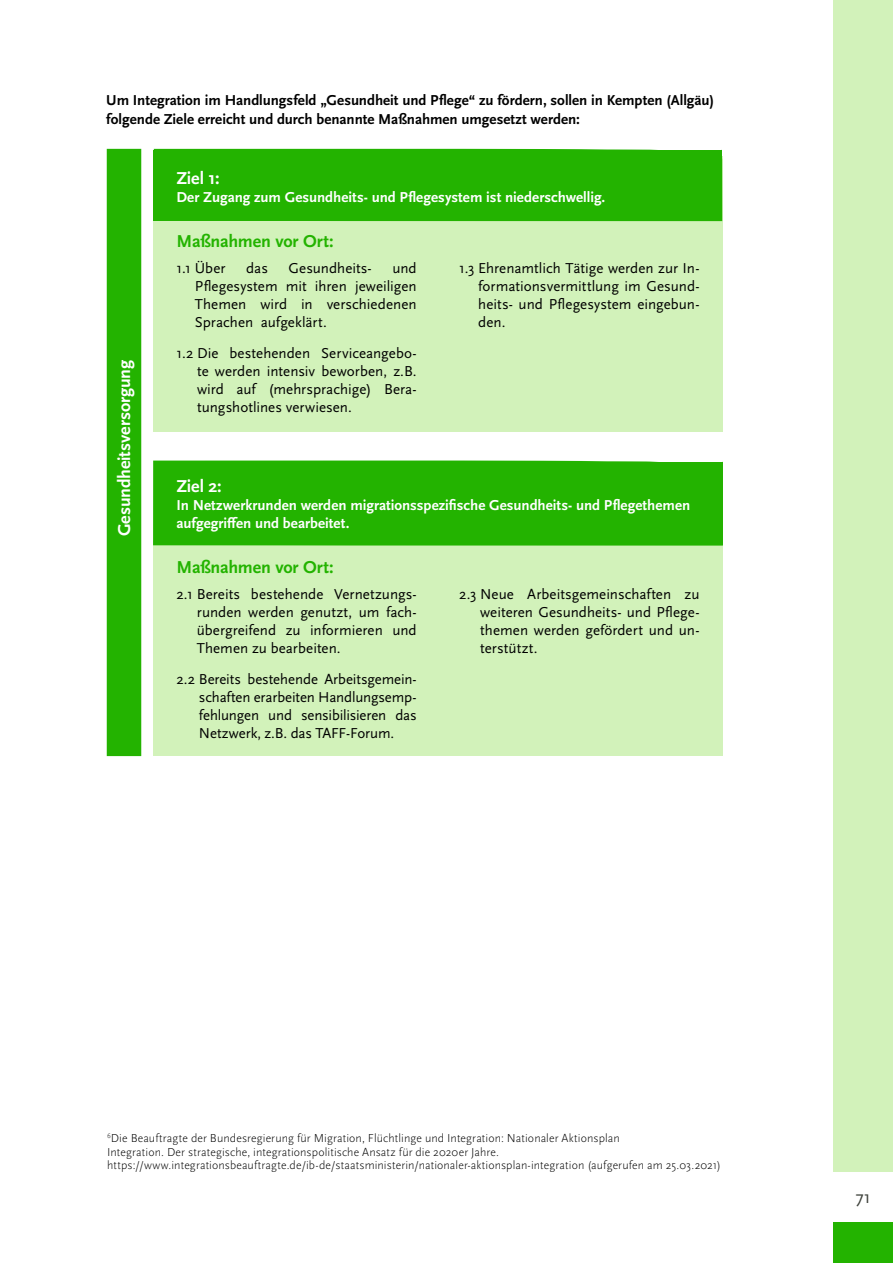
<style>
.page{position:relative;width:893px;height:1263px;background:#fff}
.page>*{position:absolute;margin:0;border:0;box-sizing:border-box;transform-origin:0 0}
.t1{font:700 18px "Scala Sans Pro";letter-spacing:-.01em;color:#fff}
.t2{font:700 18px "Scala Sans Pro";letter-spacing:-.01em;color:#23b300}
.t3{font:18px "Scala Sans Pro";color:#3d413a}
.t4{font:15px/18px "Scala Sans Pro";color:#000;text-align:justify}
.t5{font:700 15px/18px "Scala Sans Pro";color:#fff}
.t6{font:700 15px/19.5px "Scala Sans Pro";color:#000}
.t7{font:300 12px/13.5px "Scala Sans Pro";letter-spacing:.01em;color:#000}
</style>
<div class="page">
<div style="left:153px;top:157px;width:570px;height:275px;background:#d2f2ba"></div>
<div style="left:154px;top:148px;width:568px;height:73px;background:#23b300"></div>
<div style="left:107px;top:149px;width:34px;height:607px;background:#23b300"></div>
<div style="left:153px;top:540px;width:570px;height:216px;background:#d2f2ba"></div>
<div style="left:153px;top:460px;width:570px;height:86px;background:#23b300"></div>
<div style="left:833px;top:0;width:60px;height:1171px;background:#d2f2ba"></div>
<div style="left:833px;top:1222px;width:60px;height:41px;background:#23b300"></div>
<p class="t6" style="left:106px;top:90px;width:609px">Um Integration im Handlungsfeld „Gesundheit und Pflege“ zu fördern, sollen in Kempten (Allgäu) folgende Ziele erreicht und durch benannte Maßnahmen umgesetzt werden:</p>
<p class="t1" style="left:114px;top:536px;width:177px;rotate:-90deg">Gesundheitsversorgung</p>
<p class="t1" style="left:176px;top:167px;width:45px">Ziel 1:</p>
<p class="t5" style="left:176px;top:188px;width:430px">Der Zugang zum Gesundheits- und Pflegesystem ist niederschwellig.</p>
<p class="t2" style="left:176px;top:230px;width:159px">Maßnahmen vor Ort:</p>
<p class="t4" style="left:176px;top:259px;width:51px">1.1 Über</p>
<p class="t4" style="left:246px;top:259px;width:23px">das</p>
<p class="t4" style="left:289px;top:259px;width:85px">Gesundheits-</p>
<p class="t4" style="left:195px;top:259px;width:223px;text-indent:197px">und Pflegesystem mit ihren jeweiligen Themen wird in verschiedenen Sprachen aufgeklärt.</p>
<p class="t4" style="left:197px;top:344px;width:221px;text-indent:-21px">1.2 Die bestehenden Serviceangebo&shy;te werden intensiv beworben, z.B. wird auf (mehrsprachige) Bera&shy;tungshotlines verwiesen.</p>
<p class="t4" style="left:478px;top:259px;width:223px;text-indent:-19px">1.3 Ehrenamtlich Tätige werden zur In&shy;formationsvermittlung im Gesund&shy;heits- und Pflegesystem eingebun&shy;den.</p>
<p class="t1" style="left:176px;top:475px;width:47px">Ziel 2:</p>
<p class="t5" style="left:176px;top:496px;width:515px">In Netzwerkrunden werden migrationsspezifische Gesundheits- und Pflegethemen aufgegriffen und bearbeitet.</p>
<p class="t2" style="left:176px;top:556px;width:159px">Maßnahmen vor Ort:</p>
<p class="t4" style="left:197px;top:585px;width:221px;text-indent:-20px">2.1 Bereits bestehende Vernetzungs&shy;runden werden genutzt, um fach&shy;übergreifend zu informieren und Themen zu bearbeiten.</p>
<p class="t4" style="left:199px;top:670px;width:219px;text-indent:-22px">2.2 Bereits bestehende Arbeitsgemein&shy;schaften erarbeiten Handlungsemp&shy;fehlungen und sensibilisieren das Netzwerk, z.B. das TAFF-Forum.</p>
<p class="t4" style="left:480px;top:585px;width:221px;text-indent:-21px">2.3 Neue Arbeitsgemeinschaften zu weiteren Gesundheits- und Pflege&shy;themen werden gefördert und un&shy;terstützt.</p>
<p class="t7" style="left:107px;top:1132px;width:615px"><sup>6</sup>Die Beauftragte der Bundesregierung für Migration, Flüchtlinge und Integration: Nationaler Aktionsplan<br>Integration. Der strategische, integrationspolitische Ansatz für die 2020er Jahre. https://www.integrationsbeauftragte.de/ib-de/staatsministerin/nationaler-aktionsplan-integration (aufgerufen am 25.03.2021)</p>
<p class="t3" style="left:855px;top:1187px;width:17px">71</p>
</div>
